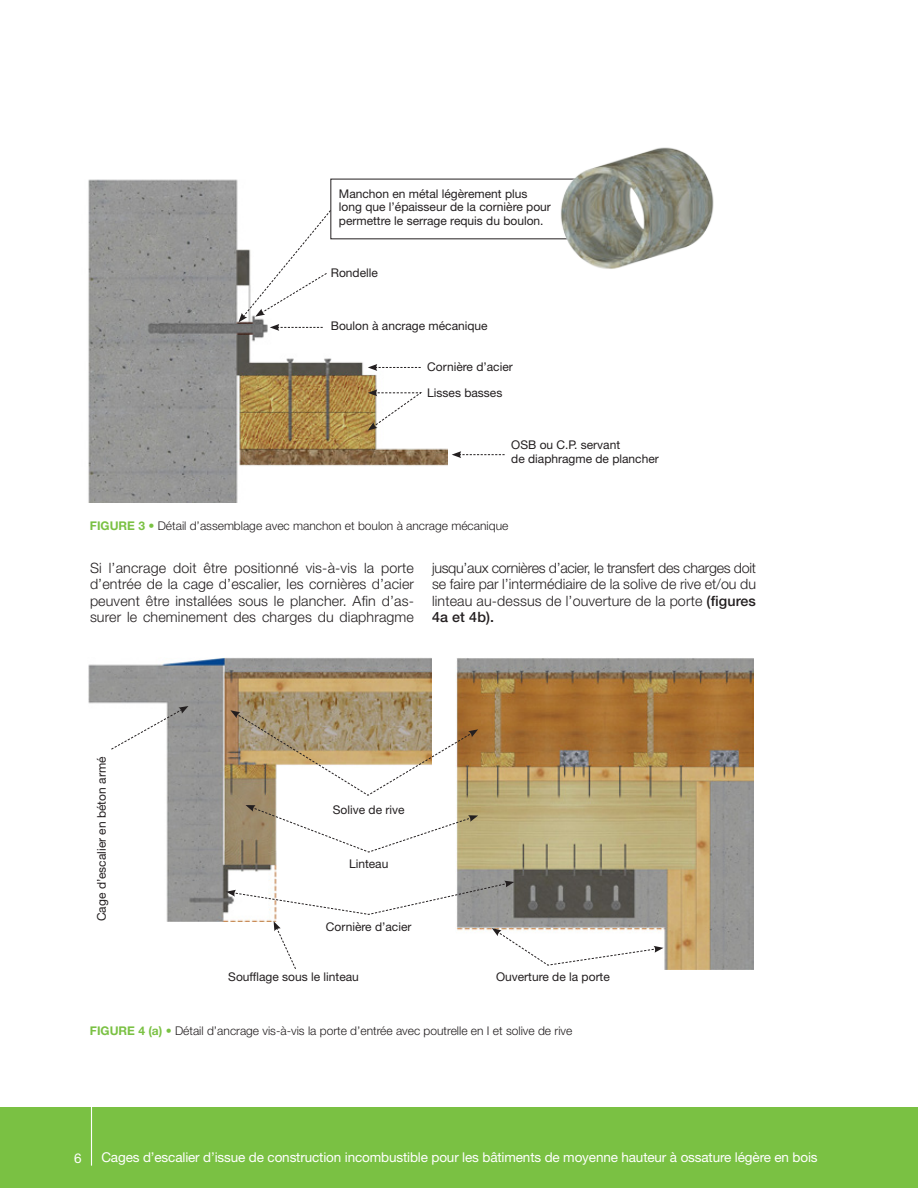
<style>
.page{position:relative;width:918px;height:1188px;background:#fff}
.page>*{position:absolute;margin:0;border:0;box-sizing:border-box;transform-origin:0 0}
.t1{font:300 14.25px/16.5px "Helvetica Neue LT Std";letter-spacing:.01em;color:#231f20;text-align:justify}
.t2{font:13.5px "Helvetica Neue LT Std";letter-spacing:-.01em;color:#fff}
.t3{font:12px/13.5px "Helvetica Neue LT Std";color:#231f20}
.t4{font:300 12px "Helvetica Neue LT Std";color:#231f20}
.s1{font-weight:700;color:#7ac143}
.s2{color:#7ac143}
.s3{font-weight:500}
</style>
<div class="page">
<div style="left:0;top:1107px;width:918px;height:81px;background:#7ac143"></div>
<hr style="left:91px;top:1093px;width:1px;height:73px;background:#fff">
<img style="left:88px;top:178px;width:359px;height:324px">
<svg style="left:238px;top:209px;width:94px;height:122px"></svg>
<svg style="left:368px;top:364px;width:53px;height:7px"></svg>
<svg style="left:452px;top:451px;width:53px;height:7px"></svg>
<svg style="left:368px;top:389px;width:55px;height:42px"></svg>
<img style="left:553px;top:147px;width:161px;height:122px">
<img style="left:88px;top:657px;width:344px;height:265px">
<img style="left:456px;top:658px;width:298px;height:312px">
<svg style="left:110px;top:706px;width:78px;height:44px"></svg>
<svg style="left:274px;top:921px;width:23px;height:48px"></svg>
<svg style="left:230px;top:710px;width:248px;height:86px"></svg>
<svg style="left:246px;top:805px;width:232px;height:48px"></svg>
<svg style="left:226px;top:881px;width:288px;height:34px"></svg>
<svg style="left:492px;top:928px;width:171px;height:38px"></svg>
<p class="t3" style="left:339px;top:187px;width:214px">Manchon en métal légèrement plus long que l’épaisseur de la cornière pour permettre le serrage requis du boulon.</p>
<p class="t3" style="left:331px;top:266px;width:49px">Rondelle</p>
<p class="t3" style="left:331px;top:318px;width:158px">Boulon à ancrage mécanique</p>
<p class="t3" style="left:427px;top:360px;width:87px">Cornière d’acier</p>
<p class="t3" style="left:427px;top:385px;width:77px">Lisses basses</p>
<p class="t3" style="left:511px;top:438px;width:149px">OSB ou C.P. servant<br>de diaphragme de plancher</p>
<p class="t4" style="left:90px;top:519px;width:420px"><span class="s1">FIGURE 3</span> <span class="s2">•</span> Détail d’assemblage avec manchon et boulon à ancrage mécanique</p>
<p class="t1" style="left:90px;top:559px;width:326px">Si l’ancrage doit être positionné vis-à-vis la porte d’entrée de la cage d’escalier, les cornières d’acier peuvent être installées sous le plancher. Afin d’as&shy;surer le cheminement des charges du diaphragme</p>
<p class="t1" style="left:432px;top:559px;width:326px">jusqu’aux cornières d’acier, le transfert des charges doit se faire par l’intermédiaire de la solive de rive et/ou du linteau au-dessus de l’ouverture de la porte <span class="s3">(figures 4a et 4b).</span></p>
<p class="t3" style="left:95px;top:921px;width:166px;rotate:-90deg">Cage d’escalier en béton armé</p>
<p class="t3" style="left:333px;top:802px;width:73px">Solive de rive</p>
<p class="t3" style="left:349px;top:857px;width:41px">Linteau</p>
<p class="t3" style="left:326px;top:919px;width:87px">Cornière d’acier</p>
<p class="t3" style="left:228px;top:970px;width:132px">Soufflage sous le linteau</p>
<p class="t3" style="left:496px;top:970px;width:115px">Ouverture de la porte</p>
<p class="t4" style="left:90px;top:1023px;width:484px"><span class="s1">FIGURE 4 (a)</span> <span class="s2">•</span> Détail d’ancrage vis-à-vis la porte d’entrée avec poutrelle en I et solive de rive</p>
<p class="t2" style="left:74px;top:1151px;width:9px">6</p>
<p class="t2" style="left:101px;top:1150px;width:718px">Cages d’escalier d’issue de construction incombustible pour les bâtiments de moyenne hauteur à ossature légère en bois</p>
</div>
